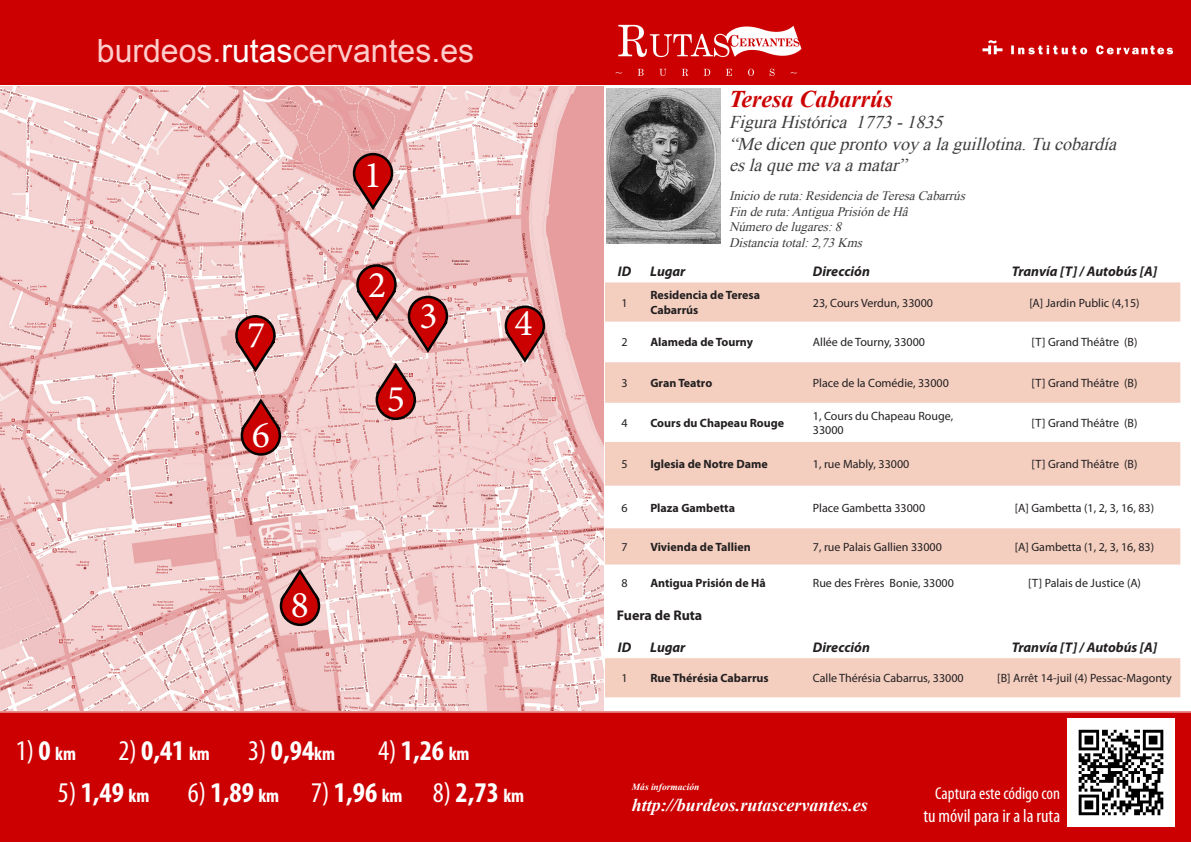
<style>
.page{position:relative;width:1191px;height:842px;background:#fff}
.page>*{position:absolute;margin:0;border:0;box-sizing:border-box;transform-origin:0 0}
.t1{font:37.7px "Minion Pro";color:#fff}
.t2{font:32px "Arial";color:#fcc}
.t3{font:700 condensed 28.7px "Myriad Pro";color:#fff}
.t4{font:condensed 28.7px "Myriad Pro";color:#fff}
.t5{font:italic 700 24px "Times New Roman";color:#c00}
.t6{font:condensed 18.7px "Myriad Pro";color:#fff}
.t7{font:italic 18px/21.6px "Times New Roman";color:#3e3e3f}
.t8{font:italic 700 18px "Times New Roman";color:#fff}
.t9{font:condensed 17.2px "Myriad Pro";color:#fff}
.t10{font:italic 700 14px "Myriad Pro";color:#231f20}
.t11{font:700 14px "Myriad Pro";color:#231f20}
.t12{font:italic 13px/15.6px "Times New Roman";color:#3e3e3f}
.t13{font:12px/14.4px "Myriad Pro";color:#231f20}
.t14{font:700 12px/14.4px "Myriad Pro";color:#231f20}
.t15{font:italic 700 9.4px "Times New Roman";color:#fff}
.s1{color:#fff}
.s2{font-weight:700}
.s3{font-weight:700;font-size:19.1px}
.s4{font-weight:400}
.s5{font-size:19.1px}
</style>
<div class="page">
<img style="left:0;top:86px;width:603px;height:625px">
<div style="left:0;top:0;width:1191px;height:85px;background:#c00"></div>
<div style="left:0;top:711px;width:1191px;height:131px;background:#c00"></div>
<img style="left:607px;top:12px;width:200px;height:69px">
<img style="left:979px;top:39px;width:200px;height:20px">
<svg style="left:351px;top:152px;width:43px;height:60px"></svg>
<svg style="left:503px;top:304px;width:43px;height:61px"></svg>
<svg style="left:239px;top:396px;width:43px;height:61px"></svg>
<svg style="left:278px;top:566px;width:43px;height:61px"></svg>
<svg style="left:355px;top:263px;width:94px;height:158px"></svg>
<svg style="left:234px;top:314px;width:43px;height:61px"></svg>
<img style="left:1067px;top:719px;width:108px;height:107px">
<svg style="left:605px;top:282px;width:575px;height:282px;fill:#f4cfc0"></svg>
<img style="left:607px;top:88px;width:113px;height:155px">
<div style="left:605px;top:658px;width:575px;height:39px;background:#f4cfc0"></div>
<h2 class="t2" style="left:97px;top:30px;width:379px">burdeos.<span class="s1">rutas</span>cervantes.es</h2>
<h1 class="t1" style="left:364px;top:150px;width:20px">1</h1>
<h1 class="t1" style="left:247px;top:310px;width:20px">7</h1>
<h1 class="t1" style="left:252px;top:409px;width:20px">6</h1>
<h1 class="t1" style="left:368px;top:260px;width:20px">2</h1>
<h1 class="t1" style="left:419px;top:291px;width:20px">3</h1>
<h1 class="t1" style="left:387px;top:374px;width:20px">5</h1>
<h1 class="t1" style="left:514px;top:298px;width:20px">4</h1>
<h1 class="t1" style="left:291px;top:580px;width:20px">8</h1>
<h3 class="t5" style="left:729px;top:82px;width:165px">Teresa Cabarrús</h3>
<h3 class="t7" style="left:729px;top:111px;width:394px">FiguraHistórica 1773-1835 “Medicenqueprontovoyalaguillotina.Tucobardía eslaquemevaamatar”</h3>
<p class="t12" style="left:729px;top:188px;width:241px">Inicioderuta:ResidenciadeTeresaCabarrús<br>Finderuta:AntiguaPrisióndeHâ<br>Númerodelugares:8<br>Distanciatotal:2,73Kms</p>
<p class="t10" style="left:618px;top:263px;width:15px">ID</p>
<p class="t10" style="left:650px;top:263px;width:37px">Lugar</p>
<p class="t10" style="left:813px;top:263px;width:59px">Dirección</p>
<p class="t10" style="left:1011px;top:263px;width:147px">Tranvía [T] / Autobús [A]</p>
<p class="t13" style="left:621px;top:295px;width:8px">1</p>
<p class="t14" style="left:650px;top:288px;width:111px">Residencia de Teresa<br>Cabarrús</p>
<p class="t13" style="left:813px;top:295px;width:122px">23, Cours Verdun, 33000</p>
<p class="t13" style="left:1029px;top:295px;width:112px">[A] Jardin Public (4,15)</p>
<p class="t13" style="left:621px;top:335px;width:8px">2</p>
<p class="t14" style="left:650px;top:335px;width:104px">Alameda de Tourny</p>
<p class="t13" style="left:813px;top:335px;width:114px">Allée de Tourny, 33000</p>
<p class="t13" style="left:1031px;top:335px;width:107px">[T] Grand Théâtre (B)</p>
<p class="t13" style="left:621px;top:376px;width:8px">3</p>
<p class="t14" style="left:650px;top:375px;width:63px">Gran Teatro</p>
<p class="t13" style="left:813px;top:376px;width:137px">Place de la Comédie, 33000</p>
<p class="t13" style="left:1031px;top:376px;width:107px">[T] Grand Théâtre (B)</p>
<p class="t13" style="left:621px;top:415px;width:8px">4</p>
<p class="t14" style="left:650px;top:415px;width:135px">Cours du Chapeau Rouge</p>
<p class="t13" style="left:813px;top:408px;width:142px">1, Cours du Chapeau Rouge,<br>33000</p>
<p class="t13" style="left:1031px;top:415px;width:107px">[T] Grand Théâtre (B)</p>
<p class="t13" style="left:621px;top:457px;width:8px">5</p>
<p class="t14" style="left:650px;top:457px;width:119px">Iglesia de Notre Dame</p>
<p class="t13" style="left:813px;top:457px;width:98px">1, rue Mably, 33000</p>
<p class="t13" style="left:1031px;top:457px;width:107px">[T] Grand Théâtre (B)</p>
<p class="t13" style="left:621px;top:500px;width:8px">6</p>
<p class="t14" style="left:650px;top:500px;width:86px">Plaza Gambetta</p>
<p class="t13" style="left:813px;top:500px;width:114px">Place Gambetta 33000</p>
<p class="t13" style="left:1015px;top:500px;width:141px">[A] Gambetta (1, 2, 3, 16, 83)</p>
<p class="t13" style="left:621px;top:539px;width:8px">7</p>
<p class="t14" style="left:650px;top:539px;width:102px">Vivienda de Tallien</p>
<p class="t13" style="left:813px;top:539px;width:130px">7, rue Palais Gallien 33000</p>
<p class="t13" style="left:1015px;top:539px;width:141px">[A] Gambetta (1, 2, 3, 16, 83)</p>
<p class="t13" style="left:621px;top:576px;width:8px">8</p>
<p class="t14" style="left:650px;top:575px;width:117px">Antigua Prisión de Hâ</p>
<p class="t13" style="left:813px;top:576px;width:142px">Rue des Frères Bonie, 33000</p>
<p class="t13" style="left:1028px;top:576px;width:114px">[T] Palais de Justice (A)</p>
<p class="t11" style="left:617px;top:607px;width:87px">Fuera de Ruta</p>
<p class="t10" style="left:618px;top:638px;width:15px">ID</p>
<p class="t10" style="left:650px;top:638px;width:37px">Lugar</p>
<p class="t10" style="left:813px;top:638px;width:59px">Dirección</p>
<p class="t10" style="left:1011px;top:638px;width:147px">Tranvía [T] / Autobús [A]</p>
<p class="t13" style="left:621px;top:671px;width:8px">1</p>
<p class="t14" style="left:650px;top:671px;width:120px">Rue Thérésia Cabarrus</p>
<p class="t13" style="left:813px;top:671px;width:152px">Calle Thérésia Cabarrus, 33000</p>
<p class="t13" style="left:997px;top:671px;width:176px">[B] Arrêt 14-juil (4) Pessac-Magonty</p>
<h3 class="t4" style="left:16px;top:733px;width:62px">1) <span class="s2">0</span> <span class="s3">km</span></h3>
<h3 class="t3" style="left:248px;top:732px;width:88px"><span class="s4">3)</span> 0,94<span class="s5">km</span></h3>
<h3 class="t3" style="left:378px;top:732px;width:93px"><span class="s4">4)</span> 1,26 <span class="s5">km</span></h3>
<h3 class="t3" style="left:58px;top:774px;width:93px"><span class="s4">5)</span> 1,49 <span class="s5">km</span></h3>
<h3 class="t3" style="left:188px;top:774px;width:216px"><span class="s4">6)</span> 1,89 <span class="s5">km</span> <span class="s4">7)</span> 1,96 <span class="s5">km</span></h3>
<h3 class="t9" style="left:935px;top:783px;width:126px">Captura este código con</h3>
<h3 class="t6" style="left:923px;top:804px;width:138px">tu móvil para ir a la ruta</h3>
<h3 class="t3" style="left:118px;top:732px;width:93px"><span class="s4">2)</span> 0,41 <span class="s5">km</span></h3>
<h3 class="t3" style="left:433px;top:774px;width:93px"><span class="s4">8)</span> 2,73 <span class="s5">km</span></h3>
<p class="t15" style="left:632px;top:780px;width:69px">Más información</p>
<h3 class="t8" style="left:632px;top:793px;width:238px">http://burdeos.rutascervantes.es</h3>
</div>
